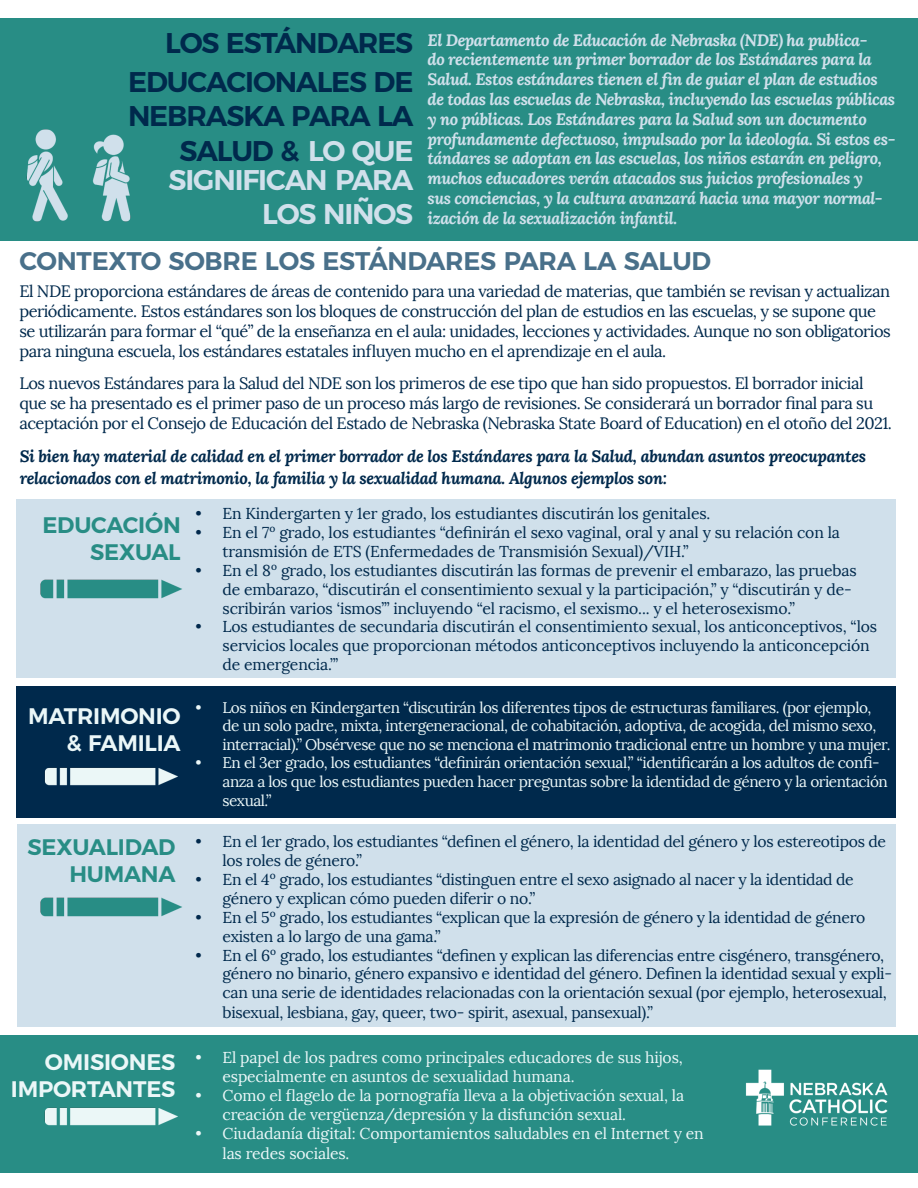
<style>
.page{position:relative;width:918px;height:1188px;background:#fff}
.page>*{position:absolute;margin:0;border:0;box-sizing:border-box;transform-origin:0 0}
.t1{font:600 28.5px/39.2px "Montserrat";letter-spacing:-.04em;color:#00294c;text-align:right}
.t2{font:600 28.5px/34.2px "Montserrat";letter-spacing:-.04em;color:#d0e0eb;text-align:right}
.t3{font:600 25.5px "Montserrat";letter-spacing:-.01em;color:#49708a}
.t4{font:600 22.5px/27px "Montserrat";letter-spacing:-.01em;color:#ebf7f8;text-align:right}
.t5{font:600 22.5px/27px "Montserrat";letter-spacing:-.01em;color:#288d85;text-align:right}
.t6{font:16.5px/19.8px "Lora";letter-spacing:-.03em;color:#00294c}
.t7{font:italic 700 16.5px/19.8px "Lora";letter-spacing:-.03em;color:#d0e0eb}
.t8{font:italic 700 16.5px/21.6px "Lora";letter-spacing:-.02em;color:#00294c}
.t9{font:15.75px/18.9px "Lora";letter-spacing:-.02em;color:#00294c}
.t10{font:15.75px/18.9px "Lora";letter-spacing:-.01em;color:#ebf7f8}
.t11{font:15.3px/18.5px "Lora";letter-spacing:-.03em;color:#ebf7f8}
.s1{color:#d0e0eb}
</style>
<div class="page">
<div style="left:0;top:1035px;width:918px;height:138px;background:#288d85"></div>
<div style="left:17px;top:825px;width:879px;height:202px;background:#d0e0eb"></div>
<div style="left:16px;top:686px;width:880px;height:131px;background:#00294c"></div>
<div style="left:16px;top:499px;width:880px;height:179px;background:#d0e0eb"></div>
<div style="left:0;top:18px;width:918px;height:223px;background:#288d85"></div>
<img style="left:745px;top:1069px;width:143px;height:57px">
<img style="left:44px;top:767px;width:134px;height:19px">
<img style="left:40px;top:579px;width:142px;height:20px">
<img style="left:26px;top:129px;width:105px;height:93px">
<img style="left:40px;top:897px;width:142px;height:20px">
<img style="left:44px;top:1107px;width:134px;height:19px">
<p class="t1" style="left:128px;top:21px;width:287px">LOS ESTÁNDARES<br>EDUCACIONALES DE</p>
<p class="t1" style="left:128px;top:97px;width:287px;line-height:34.2px">NEBRASKA PARA LA<br>SALUD &amp; <span class="s1">LO QUE</span></p>
<p class="t2" style="left:168px;top:160px;width:246px">SIGNIFICAN PARA<br>LOS NIÑOS</p>
<p class="t7" style="left:428px;top:30px;width:470px">El Departamento de Educación de Nebraska (NDE) ha publica-<br>do recientemente un primer borrador de los Estándares para la Salud. Estos estándares tienen el fin de guiar el plan de estudios de todas las escuelas de Nebraska, incluyendo las escuelas públicas y no públicas. Los Estándares para la Salud son un documento profundamente defectuoso, impulsado por la ideología. Si estos es&shy;tándares se adoptan en las escuelas, los niños estarán en peligro, muchos educadores verán atacados sus juicios profesionales y<br>sus conciencias, y la cultura avanzará hacia una mayor normal&shy;ización de la sexualización infantil.</p>
<p class="t3" style="left:19px;top:241px;width:693px">CONTEXTO SOBRE LOS ESTÁNDARES PARA LA SALUD</p>
<p class="t6" style="left:19px;top:282px;width:873px">El NDE proporciona estándares de áreas de contenido para una variedad de materias, que también se revisan y actualizan periódicamente. Estos estándares son los bloques de construcción del plan de estudios en las escuelas, y se supone que se utilizarán para formar el “qué” de la enseñanza en el aula: unidades, lecciones y actividades. Aunque no son obligatorios para ninguna escuela, los estándares estatales influyen mucho en el aprendizaje en el aula.</p>
<p class="t6" style="left:19px;top:373px;width:874px">Los nuevos Estándares para la Salud del NDE son los primeros de ese tipo que han sido propuestos. El borrador inicial que se ha presentado es el primer paso de un proceso más largo de revisiones. Se considerará un borrador final para su aceptación por el Consejo de Educación del Estado de Nebraska (Nebraska State Board of Education) en el otoño del 2021.</p>
<p class="t8" style="left:20px;top:445px;width:848px">Si bien hay material de calidad en el primer borrador de los Estándares para la Salud, abundan asuntos preocupantes relacionados con el matrimonio, la familia y la sexualidad humana. Algunos ejemplos son:</p>
<p class="t5" style="left:42px;top:509px;width:140px">EDUCACIÓN<br>SEXUAL</p>
<p class="t4" style="left:28px;top:701px;width:154px">MATRIMONIO &amp; FAMILIA</p>
<p class="t5" style="left:27px;top:832px;width:150px">SEXUALIDAD<br>HUMANA</p>
<p class="t4" style="left:45px;top:1047px;width:132px">OMISIONES</p>
<p class="t4" style="left:11px;top:1074px;width:166px">IMPORTANTES</p>
<p class="t9" style="left:196px;top:504px;width:516px">• En Kindergarten y 1er grado, los estudiantes discutirán los genitales.</p>
<p class="t9" style="left:223px;top:523px;width:619px;text-indent:-27px">• En el 7º grado, los estudiantes “definirán el sexo vaginal, oral y anal y su relación con la transmisión de ETS (Enfermedades de Transmisión Sexual)/VIH.”</p>
<p class="t9" style="left:223px;top:561px;width:636px;text-indent:-27px">• En el 8º grado, los estudiantes discutirán las formas de prevenir el embarazo, las pruebas de embarazo, “discutirán el consentimiento sexual y la participación,” y “discutirán y de&shy;scribirán varios ‘ismos’” incluyendo “el racismo, el sexismo... y el heterosexismo.”</p>
<p class="t9" style="left:223px;top:617px;width:656px;text-indent:-27px">• Los estudiantes de secundaria discutirán el consentimiento sexual, los anticonceptivos, “los servicios locales que proporcionan métodos anticonceptivos incluyendo la anticoncepción de emergencia.”’</p>
<p class="t11" style="left:223px;top:698px;width:670px;text-indent:-27px">• Los niños en Kindergarten “discutirán los diferentes tipos de estructuras familiares. (por ejemplo, de un solo padre, mixta, intergeneracional, de cohabitación, adoptiva, de acogida, del mismo sexo, interracial).” Obsérvese que no se menciona el matrimonio tradicional entre un hombre y una mujer.</p>
<p class="t11" style="left:223px;top:753px;width:667px;line-height:19.2px;text-indent:-27px">• En el 3er grado, los estudiantes “definirán orientación sexual,” “identificarán a los adultos de confi&shy;anza a los que los estudiantes pueden hacer preguntas sobre la identidad de género y la orientación sexual.”</p>
<p class="t9" style="left:223px;top:832px;width:665px;text-indent:-27px">• En el 1er grado, los estudiantes “definen el género, la identidad del género y los estereotipos de los roles de género.”</p>
<p class="t9" style="left:223px;top:870px;width:633px;text-indent:-27px">• En el 4º grado, los estudiantes “distinguen entre el sexo asignado al nacer y la identidad de género y explican cómo pueden diferir o no.”</p>
<p class="t9" style="left:223px;top:908px;width:644px;text-indent:-27px">• En el 5º grado, los estudiantes “explican que la expresión de género y la identidad de género existen a lo largo de una gama.”</p>
<p class="t9" style="left:223px;top:946px;width:671px;text-indent:-27px">• En el 6º grado, los estudiantes “definen y explican las diferencias entre cisgénero, transgénero, género no binario, género expansivo e identidad del género. Definen la identidad sexual y expli&shy;can una serie de identidades relacionadas con la orientación sexual (por ejemplo, heterosexual, bisexual, lesbiana, gay, queer, two- spirit, asexual, pansexual).”</p>
<p class="t10" style="left:223px;top:1048px;width:462px;text-indent:-27px">• El papel de los padres como principales educadores de sus hijos, especialmente en asuntos de sexualidad humana.</p>
<p class="t10" style="left:223px;top:1086px;width:463px;text-indent:-27px">• Como el flagelo de la pornografía lleva a la objetivación sexual, la creación de vergüenza/depresión y la disfunción sexual.</p>
<p class="t10" style="left:223px;top:1124px;width:483px;line-height:19.8px;text-indent:-27px">• Ciudadanía digital: Comportamientos saludables en el Internet y en las redes sociales.</p>
</div>
